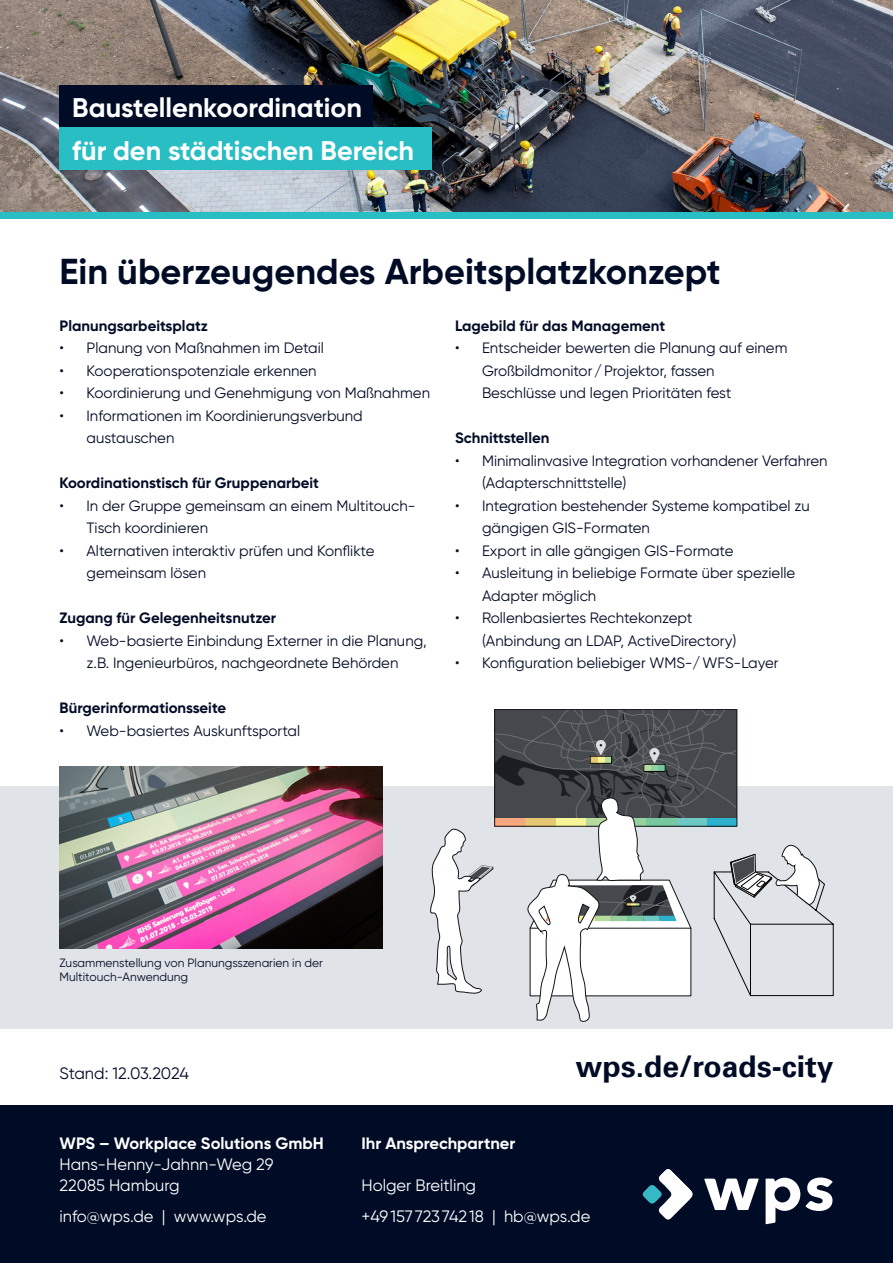
<style>
.page{position:relative;width:893px;height:1263px;background:#fff}
.page>*{position:absolute;margin:0;border:0;box-sizing:border-box;transform-origin:0 0}
.t1{font:700 36px "Gilroy";color:#000b25}
.t2{font:700 30px "Univers LT";color:#000b25}
.t3{font:700 27px "Gilroy";color:#fff}
.text{font:16.5px/21px "Gilroy";color:#fff}
.t4{font:700 16.5px "Gilroy";color:#fff}
.text-2{font:16.5px "Gilroy";letter-spacing:-.01em;color:#000b25}
.t5{font:15px/22.5px "Gilroy";color:#000b25}
.t6{font:700 15px "Gilroy";color:#000b25}
.t7{font:12px/14.4px "Gilroy";color:#000b25}
</style>
<div class="page">
<img style="left:0;top:0;width:893px;height:213px">
<div style="left:0;top:1106px;width:893px;height:157px;background:#000b25"></div>
<div style="left:0;top:787px;width:893px;height:242px;background:#e0e3e7"></div>
<div style="left:0;top:213px;width:893px;height:6px;background:#28bec4"></div>
<svg style="left:430px;top:709px;width:403px;height:312px"></svg>
<img style="left:60px;top:767px;width:322px;height:182px">
<svg style="left:643px;top:1169px;width:50px;height:51px"></svg>
<svg style="left:806px;top:1177px;width:26px;height:34px"></svg>
<svg style="left:766px;top:1178px;width:34px;height:46px"></svg>
<svg style="left:704px;top:1178px;width:55px;height:32px"></svg>
<div style="left:60px;top:85px;width:313px;height:43px;background:#000b25"></div>
<div style="left:60px;top:128px;width:372px;height:42px;background:#28bec4"></div>
<p class="t3" style="left:72px;top:91px;width:291px">Baustellenkoordination</p>
<p class="t3" style="left:72px;top:133px;width:343px">für den städtischen Bereich</p>
<h2 class="t1" style="left:60px;top:249px;width:663px">Ein überzeugendes Arbeitsplatzkonzept</h2>
<h4 class="t6" style="left:60px;top:316px;width:150px">Planungsarbeitsplatz</h4>
<p class="t5" style="left:60px;top:337px;width:266px">• Planung von Maßnahmen im Detail</p>
<p class="t5" style="left:60px;top:359px;width:259px">• Kooperationspotenziale erkennen</p>
<p class="t5" style="left:60px;top:382px;width:372px">• Koordinierung und Genehmigung von Maßnahmen</p>
<p class="t5" style="left:87px;top:404px;width:278px;text-indent:-27px">• Informationen im Koordinierungsverbund austauschen</p>
<h4 class="t6" style="left:60px;top:474px;width:261px">Koordinationstisch für Gruppenarbeit</h4>
<p class="t5" style="left:87px;top:494px;width:331px;text-indent:-27px">• In der Gruppe gemeinsam an einem Multitouch-<br>Tisch koordinieren</p>
<p class="t5" style="left:87px;top:539px;width:289px;text-indent:-27px">• Alternativen interaktiv prüfen und Konflikte gemeinsam lösen</p>
<h4 class="t6" style="left:60px;top:609px;width:218px">Zugang für Gelegenheitsnutzer</h4>
<p class="t5" style="left:60px;top:629px;width:369px;text-align:center">• Web-basierte Einbindung Externer in die Planung, z.B. Ingenieurbüros, nachgeordnete Behörden</p>
<h4 class="t6" style="left:60px;top:699px;width:168px">Bürgerinformationsseite</h4>
<p class="t5" style="left:60px;top:719px;width:242px">• Web-basiertes Auskunftsportal</p>
<h4 class="t6" style="left:455px;top:316px;width:212px">Lagebild für das Management</h4>
<p class="t5" style="left:482px;top:337px;width:307px;text-indent:-27px">• Entscheider bewerten die Planung auf einem<br>Großbildmonitor/Projektor, fassen<br>Beschlüsse und legen Prioritäten fest</p>
<h4 class="t6" style="left:455px;top:429px;width:96px">Schnittstellen</h4>
<p class="t5" style="left:482px;top:449px;width:347px;text-indent:-27px">• Minimalinvasive Integration vorhandener Verfahren (Adapterschnittstelle)</p>
<p class="t5" style="left:482px;top:494px;width:329px;text-indent:-27px">• Integration bestehender Systeme kompatibel zu gängigen GIS-Formaten</p>
<p class="t5" style="left:455px;top:539px;width:280px">• Export in alle gängigen GIS-Formate</p>
<p class="t5" style="left:482px;top:562px;width:315px;text-indent:-27px">• Ausleitung in beliebige Formate über spezielle<br>Adapter möglich</p>
<p class="t5" style="left:482px;top:607px;width:256px;text-indent:-27px">• Rollenbasiertes Rechtekonzept (Anbindung an LDAP, ActiveDirectory)</p>
<p class="t5" style="left:455px;top:652px;width:325px">• Konfiguration beliebiger WMS-/WFS-Layer</p>
<p class="t7" style="left:60px;top:955px;width:265px">Zusammenstellung von Planungsszenarien in der<br>Multitouch-Anwendung</p>
<p class="text-2" style="left:60px;top:1063px;width:131px">Stand: 12.03.2024</p>
<h4 class="t4" style="left:60px;top:1133px;width:266px">WPS – Workplace Solutions GmbH</h4>
<p class="text" style="left:60px;top:1153px;width:216px">Hans-Henny-Jahnn-Weg 29<br>22085 Hamburg</p>
<p class="text" style="left:60px;top:1205px;width:209px">info@wps.de | www.wps.de</p>
<h2 class="t2" style="left:576px;top:1049px;width:259px">wps.de/roads-city</h2>
<h4 class="t4" style="left:361px;top:1133px;width:155px">Ihr Ansprechpartner</h4>
<p class="text" style="left:361px;top:1174px;width:116px">Holger Breitling</p>
<p class="text" style="left:361px;top:1205px;width:230px">+49157 72374218 | hb@wps.de</p>
</div>
